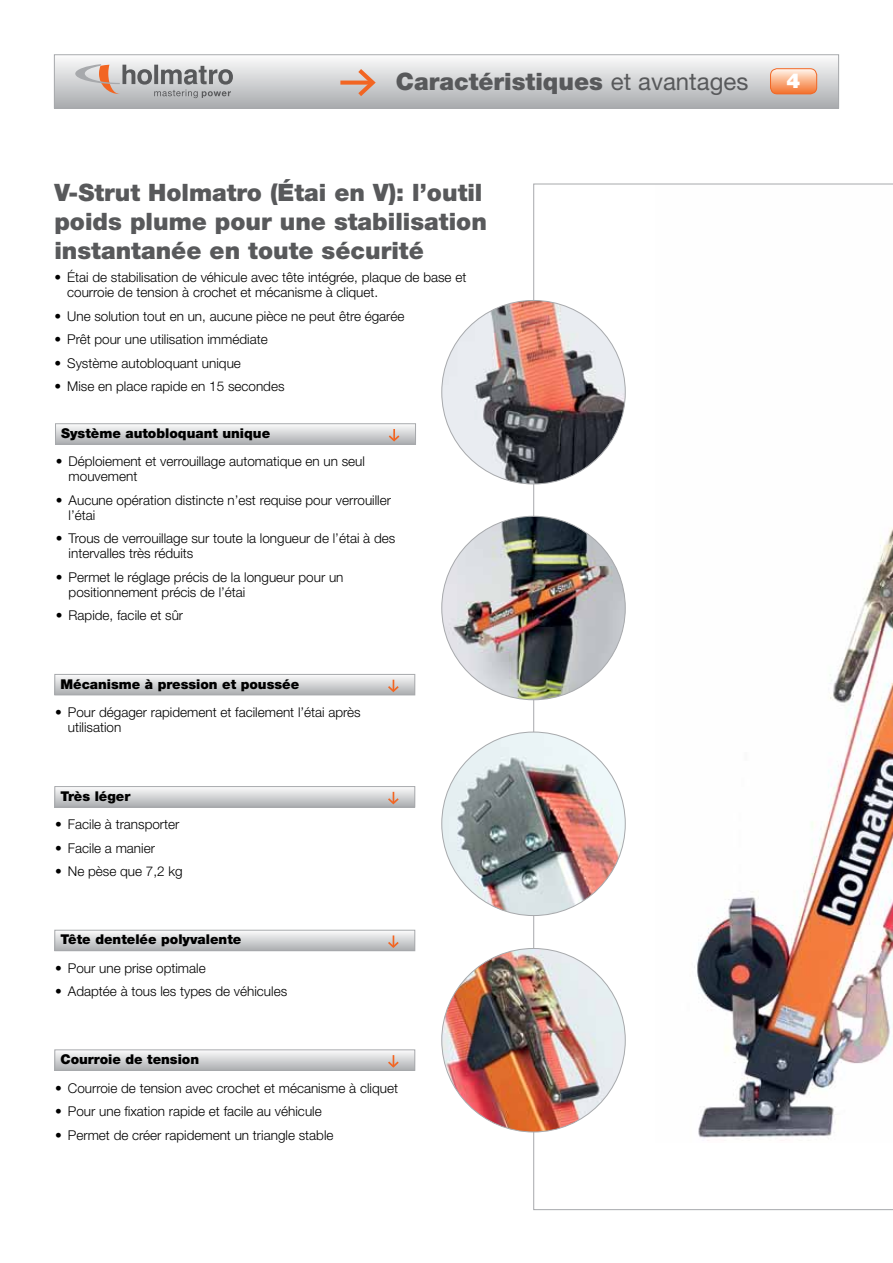
<style>
.page{position:relative;width:893px;height:1263px;background:#fff}
.page>*{position:absolute;margin:0;border:0;box-sizing:border-box;transform-origin:0 0}
.t1{font:900 24px/28.8px "Helvetica Neue LT Std";color:#58595b}
.t2{font:900 20.55px "Helvetica Neue LT Std";color:#fff}
.t3{font:300 13.5px/15px "Helvetica Neue LT Std";color:#000}
.t4{font:900 13.5px "Helvetica Neue LT Std";color:#000}
.s1{font-weight:400}
</style>
<div class="page">
<div style="left:54px;top:55px;width:785px;height:53px;background:linear-gradient(to bottom,#fbfbfc,#a9abae)"></div>
<div style="left:54px;top:54px;width:785px;height:54px;border:1px solid #a7a9ac"></div>
<svg style="left:770px;top:69px;width:47px;height:25px"></svg>
<div style="left:770px;top:68px;width:47px;height:26px;border:1px solid #f26522;border-radius:7px"></div>
<svg style="left:75px;top:64px;width:158px;height:34px;background:#b7b2b1"></svg>
<svg style="left:340px;top:81px;width:14px;height:4px"></svg>
<svg style="left:354px;top:65px;width:25px;height:35px"></svg>
<svg style="left:533px;top:184px;width:360px;height:1026px"></svg>
<img style="left:442px;top:300px;width:183px;height:184px;border-radius:92px">
<img style="left:442px;top:516px;width:183px;height:184px;border-radius:92px">
<img style="left:442px;top:732px;width:183px;height:183px;border-radius:92px">
<img style="left:442px;top:948px;width:183px;height:184px;border-radius:92px">
<svg style="left:57px;top:426px;width:357px;height:16px;background:#d3d4d5"></svg>
<div style="left:55px;top:423px;width:361px;height:21px;border:1px solid #a7a9ac"></div>
<svg style="left:387px;top:429px;width:14px;height:14px"></svg>
<svg style="left:57px;top:676px;width:356px;height:17px;background:#d3d5d6"></svg>
<div style="left:55px;top:674px;width:360px;height:21px;border:1px solid #a7a9ac"></div>
<svg style="left:386px;top:680px;width:14px;height:13px"></svg>
<svg style="left:57px;top:789px;width:356px;height:16px;background:#d2d4d5"></svg>
<div style="left:55px;top:786px;width:360px;height:21px;border:1px solid #a7a9ac"></div>
<svg style="left:386px;top:792px;width:14px;height:13px"></svg>
<svg style="left:57px;top:932px;width:356px;height:17px;background:#d3d4d6"></svg>
<div style="left:55px;top:930px;width:360px;height:21px;border:1px solid #a7a9ac"></div>
<svg style="left:386px;top:935px;width:14px;height:14px"></svg>
<svg style="left:57px;top:1052px;width:356px;height:16px;background:#d4d5d6"></svg>
<div style="left:55px;top:1050px;width:360px;height:20px;border:1px solid #a7a9ac"></div>
<svg style="left:386px;top:1055px;width:14px;height:14px"></svg>
<h1 class="t1" style="left:396px;top:67px;width:354px">Caractéristiques <span class="s1">et avantages</span></h1>
<h2 class="t2" style="left:786px;top:69px;width:15px">4</h2>
<h1 class="t1" style="left:54px;top:178px;width:434px">V-Strut Holmatro (Étai en V): l’outil poids plume pour une stabilisation instantanée en toute sécurité</h1>
<p class="t3" style="left:67px;top:269px;width:401px;text-indent:-13px">• Étai de stabilisation de véhicule avec tête intégrée, plaque de base et courroie de tension à crochet et mécanisme à cliquet.</p>
<p class="t3" style="left:54px;top:308px;width:351px">• Une solution tout en un, aucune pièce ne peut être égarée</p>
<p class="t3" style="left:54px;top:331px;width:215px">• Prêt pour une utilisation immédiate</p>
<p class="t3" style="left:54px;top:355px;width:188px">• Système autobloquant unique</p>
<p class="t3" style="left:54px;top:378px;width:232px">• Mise en place rapide en 15 secondes</p>
<p class="t4" style="left:61px;top:425px;width:211px">Système autobloquant unique</p>
<p class="t3" style="left:69px;top:454px;width:298px;text-indent:-13px">• Déploiement et verrouillage automatique en un seul mouvement</p>
<p class="t3" style="left:69px;top:492px;width:324px;text-indent:-13px">• Aucune opération distincte n’est requise pour verrouiller l’étai</p>
<p class="t3" style="left:69px;top:531px;width:328px;text-indent:-13px">• Trous de verrouillage sur toute la longueur de l’étai à des intervalles très réduits</p>
<p class="t3" style="left:69px;top:569px;width:276px;text-indent:-13px">• Permet le réglage précis de la longueur pour un positionnement précis de l’étai</p>
<p class="t3" style="left:56px;top:608px;width:129px">• Rapide, facile et sûr</p>
<p class="t4" style="left:60px;top:676px;width:240px">Mécanisme à pression et poussée</p>
<p class="t3" style="left:68px;top:704px;width:294px;text-indent:-13px">• Pour dégager rapidement et facilement l’étai après utilisation</p>
<p class="t4" style="left:60px;top:788px;width:72px">Très léger</p>
<p class="t3" style="left:55px;top:817px;width:126px">• Facile à transporter</p>
<p class="t3" style="left:55px;top:840px;width:101px">• Facile a manier</p>
<p class="t3" style="left:55px;top:864px;width:129px">• Ne pèse que 7,2 kg</p>
<p class="t4" style="left:60px;top:931px;width:182px">Tête dentelée polyvalente</p>
<p class="t3" style="left:55px;top:960px;width:152px">• Pour une prise optimale</p>
<p class="t3" style="left:55px;top:984px;width:234px">• Adaptée à tous les types de véhicules</p>
<p class="t4" style="left:60px;top:1051px;width:140px">Courroie de tension</p>
<p class="t3" style="left:55px;top:1080px;width:344px">• Courroie de tension avec crochet et mécanisme à cliquet</p>
<p class="t3" style="left:55px;top:1103px;width:268px">• Pour une fixation rapide et facile au véhicule</p>
<p class="t3" style="left:55px;top:1127px;width:280px">• Permet de créer rapidement un triangle stable</p>
</div>
